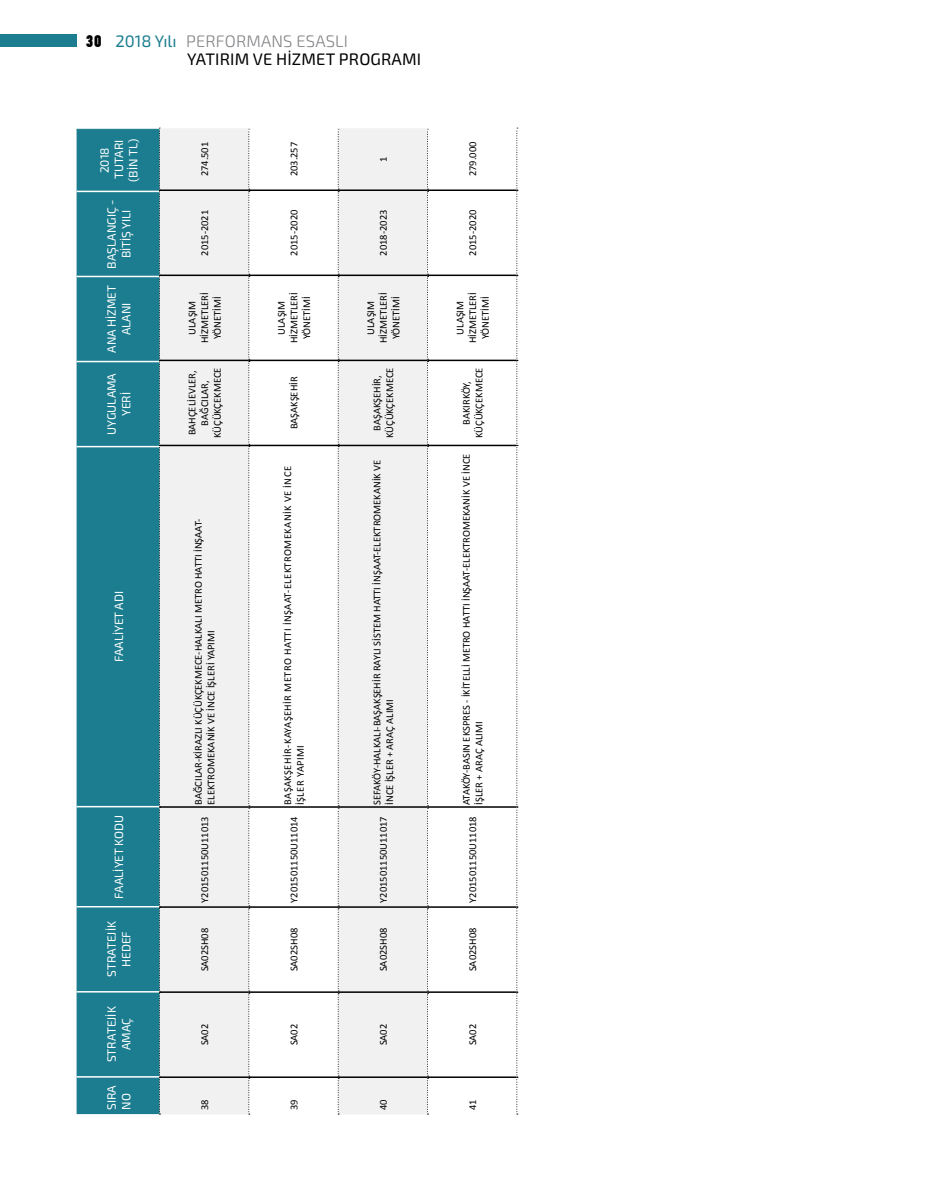
<style>
.page{position:relative;width:936px;height:1191px;background:#fff}
.page>*{position:absolute;margin:0;border:0;box-sizing:border-box;transform-origin:0 0}
.t1{font:16.65px/18.3px "Exo 2.0";letter-spacing:.01em;color:#000}
.t2{font:12px/14.4px "Exo 2.0";color:#fff;text-align:center}
.t3{font:10.5px/12.6px "Calibri";color:#000;text-align:center}
.t4{font:10.5px/12.6px "Calibri";letter-spacing:.04em;color:#000}
.s1{font-family:"PF Din Text Comp Pro X Black";font-size:16.95px}
.s2{color:#1b7d8f}
.s3{font-weight:300;color:#808285}
</style>
<div class="page">
<div style="left:0;top:34px;width:77px;height:13px;background:#1b7d8f"></div>
<div style="left:77px;top:130px;width:82px;height:984px;background:#1b7d8f"></div>
<hr style="left:77px;top:1076px;width:84px;height:1px;background:#fff">
<hr style="left:77px;top:991px;width:84px;height:1px;background:#fff">
<hr style="left:77px;top:906px;width:84px;height:1px;background:#fff">
<hr style="left:77px;top:806px;width:84px;height:1px;background:#fff">
<hr style="left:77px;top:446px;width:84px;height:1px;background:#fff">
<hr style="left:77px;top:361px;width:84px;height:1px;background:#fff">
<hr style="left:77px;top:276px;width:84px;height:1px;background:#fff">
<hr style="left:77px;top:129px;width:84px;height:1px;background:#1b7d8f">
<hr style="left:77px;top:191px;width:84px;height:1px;background:#fff">
<svg style="left:159px;top:128px;width:359px;height:986px"></svg>
<hr style="left:160px;top:189px;width:89px;height:2px;background:#000">
<hr style="left:249px;top:189px;width:89px;height:2px;background:#000">
<hr style="left:338px;top:189px;width:89px;height:2px;background:#000">
<hr style="left:427px;top:189px;width:89px;height:2px;background:#000">
<h1 class="t1" style="left:187px;top:32px;width:236px;text-indent:-101px"><span class="s1">30</span> <span class="s2">2018 Yılı</span> <span class="s3">PERFORMANS ESASLI<br></span>YATIRIM VE HİZMET PROGRAMI</h1>
<p class="t2" style="left:98px;top:182px;width:44px;rotate:-90deg">2018<br>TUTARI (BİN TL)</p>
<p class="t2" style="left:105px;top:269px;width:71px;rotate:-90deg">BAŞLANGIÇ -<br>BİTİŞ YILI</p>
<p class="t2" style="left:105px;top:353px;width:69px;rotate:-90deg">ANA HİZMET<br>ALANI</p>
<p class="t2" style="left:105px;top:435px;width:63px;rotate:-90deg">UYGULAMA<br>YERİ</p>
<p class="t2" style="left:112px;top:662px;width:73px;rotate:-90deg">FAALİYET ADI</p>
<p class="t2" style="left:112px;top:898px;width:85px;rotate:-90deg">FAALİYET KODU</p>
<p class="t2" style="left:105px;top:977px;width:57px;rotate:-90deg">STRATEJİK<br>HEDEF</p>
<p class="t2" style="left:105px;top:1062px;width:57px;rotate:-90deg">STRATEJİK<br>AMAÇ</p>
<p class="t2" style="left:105px;top:1109px;width:26px;text-align:left;rotate:-90deg">SIRA<br>NO</p>
<p class="t3" style="left:198px;top:176px;width:36px;rotate:-90deg">274.501</p>
<p class="t3" style="left:198px;top:256px;width:47px;rotate:-90deg">2015-2021</p>
<p class="t3" style="left:186px;top:343px;width:53px;rotate:-90deg">ULAŞIM<br>HİZMETLERİ<br>YÖNETİMİ</p>
<p class="t3" style="left:186px;top:438px;width:72px;rotate:-90deg">BAHÇELİEVLER,<br>BAĞCILAR,<br>KÜÇÜKÇEKMECE</p>
<p class="t3" style="left:192px;top:805px;width:287px;text-align:left;rotate:-90deg">BAĞCILAR-KİRAZLI KÜÇÜKÇEKMECE-HALKALI METRO HATTI İNŞAAT-<br>ELEKTROMEKANİK VE İNCE İŞLERİ YAPIMI</p>
<p class="t3" style="left:198px;top:902px;width:88px;rotate:-90deg">Y201501150U11013</p>
<p class="t3" style="left:198px;top:971px;width:45px;rotate:-90deg">SA02SH08</p>
<p class="t3" style="left:198px;top:1045px;width:23px;rotate:-90deg">SA02</p>
<p class="t3" style="left:198px;top:1110px;width:12px;rotate:-90deg">38</p>
<p class="t3" style="left:288px;top:176px;width:36px;rotate:-90deg">203.257</p>
<p class="t3" style="left:288px;top:256px;width:47px;rotate:-90deg">2015-2020</p>
<p class="t3" style="left:275px;top:343px;width:53px;rotate:-90deg">ULAŞIM<br>HİZMETLERİ<br>YÖNETİMİ</p>
<p class="t3" style="left:288px;top:429px;width:54px;rotate:-90deg">BAŞAKŞEHİR</p>
<p class="t4" style="left:281px;top:805px;width:340px;rotate:-90deg">BAŞAKŞEHİR-KAYAŞEHİR METRO HATTI İNŞAAT-ELEKTROMEKANİK VE İNCE<br>İŞLER YAPIMI</p>
<p class="t3" style="left:288px;top:902px;width:88px;rotate:-90deg">Y201501150U11014</p>
<p class="t3" style="left:288px;top:971px;width:45px;rotate:-90deg">SA02SH08</p>
<p class="t3" style="left:288px;top:1045px;width:23px;rotate:-90deg">SA02</p>
<p class="t3" style="left:288px;top:1110px;width:12px;rotate:-90deg">39</p>
<p class="t3" style="left:377px;top:162px;width:7px;rotate:-90deg">1</p>
<p class="t3" style="left:377px;top:256px;width:47px;rotate:-90deg">2018-2023</p>
<p class="t3" style="left:364px;top:343px;width:53px;rotate:-90deg">ULAŞIM<br>HİZMETLERİ<br>YÖNETİMİ</p>
<p class="t3" style="left:371px;top:438px;width:72px;rotate:-90deg">BAŞAKŞEHİR,<br>KÜÇÜKÇEKMECE</p>
<p class="t3" style="left:371px;top:805px;width:346px;text-align:left;rotate:-90deg">SEFAKÖY-HALKALI-BAŞAKŞEHİR RAYLI SİSTEM HATTI İNŞAAT-ELEKTROMEKANİK VE<br>İNCE İŞLER + ARAÇ ALIMI</p>
<p class="t3" style="left:377px;top:902px;width:88px;rotate:-90deg">Y201501150U11017</p>
<p class="t3" style="left:377px;top:971px;width:45px;rotate:-90deg">SA02SH08</p>
<p class="t3" style="left:377px;top:1045px;width:23px;rotate:-90deg">SA02</p>
<p class="t3" style="left:377px;top:1110px;width:12px;rotate:-90deg">40</p>
<p class="t3" style="left:466px;top:176px;width:36px;rotate:-90deg">279.000</p>
<p class="t3" style="left:466px;top:256px;width:47px;rotate:-90deg">2015-2020</p>
<p class="t3" style="left:454px;top:343px;width:53px;rotate:-90deg">ULAŞIM<br>HİZMETLERİ<br>YÖNETİMİ</p>
<p class="t3" style="left:460px;top:438px;width:72px;rotate:-90deg">BAKIRKÖY,<br>KÜÇÜKÇEKMECE</p>
<p class="t3" style="left:460px;top:805px;width:353px;text-align:left;rotate:-90deg">ATAKÖY-BASIN EKSPRES - İKİTELLİ METRO HATTI İNŞAAT-ELEKTROMEKANİK VE İNCE<br>İŞLER + ARAÇ ALIMI</p>
<p class="t3" style="left:466px;top:902px;width:88px;rotate:-90deg">Y201501150U11018</p>
<p class="t3" style="left:466px;top:971px;width:45px;rotate:-90deg">SA02SH08</p>
<p class="t3" style="left:466px;top:1045px;width:23px;rotate:-90deg">SA02</p>
<p class="t3" style="left:466px;top:1110px;width:12px;rotate:-90deg">41</p>
</div>
